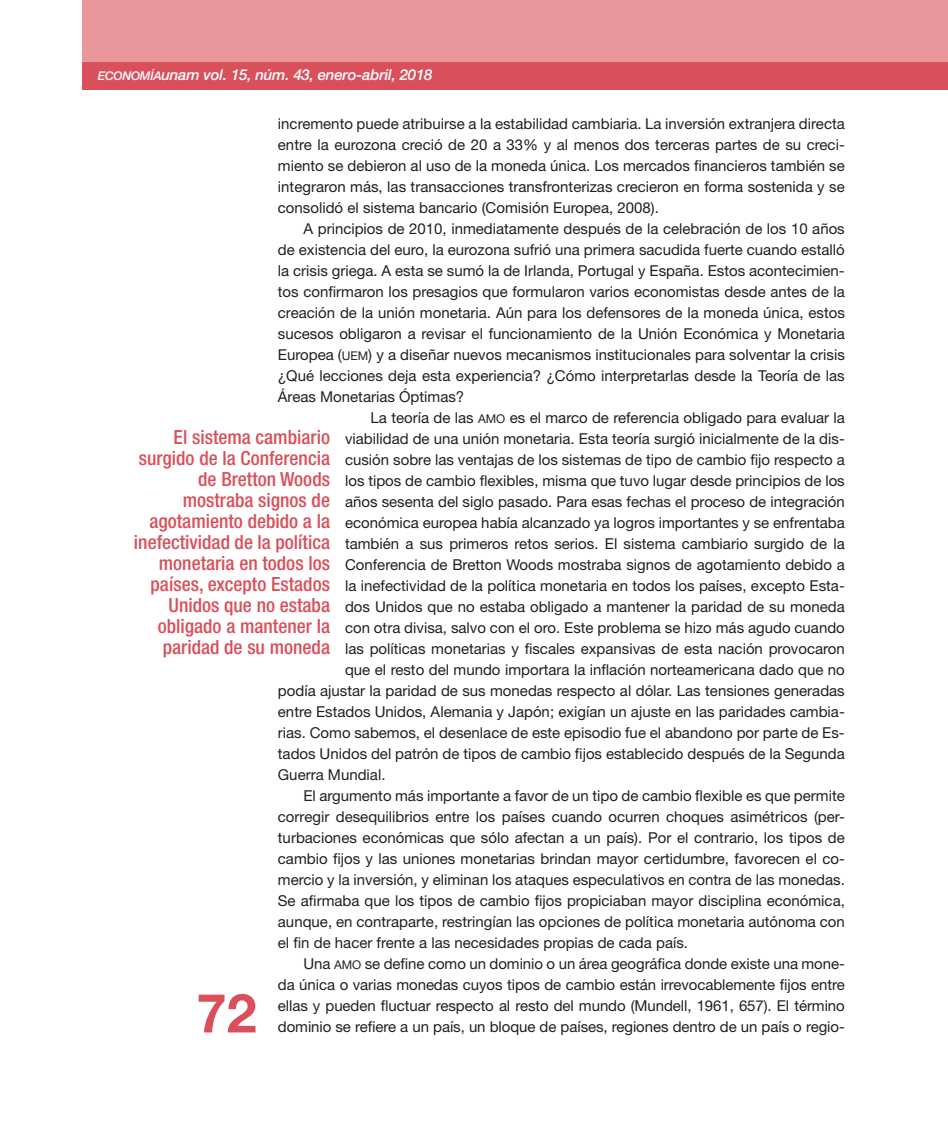
<style>
.page{position:relative;width:948px;height:1142px;background:#fff}
.page>*{position:absolute;margin:0;border:0;box-sizing:border-box;transform-origin:0 0}
.t1{font:700 54px "Helvetica Neue LT Std";color:#d9505b}
.t2{font:500 condensed 19.5px/21px "Helvetica Neue LT Std";color:#d9505b;text-align:right}
.t3{font:15px/21px "Helvetica Neue LT Std";color:#231f20;text-align:justify}
.t4{font:italic 500 15px "Helvetica Neue LT Std";letter-spacing:-.01em;color:#fff}
.s1{font-family:"Helvetica Neue LT Std Md It SC800";font-weight:400;font-style:normal;font-size:12px}
.s2{font-family:"Helvetica Neue LT Std Roman SC800";font-size:12px}
</style>
<div class="page">
<div style="left:82px;top:0;width:865px;height:67px;background:#e8969c"></div>
<div style="left:82px;top:62px;width:865px;height:27px;background:#d9505b"></div>
<p class="t4" style="left:98px;top:66px;width:336px"><span class="s1">ECONOMÍA</span>unam vol. 15, núm. 43, enero-abril, 2018</p>
<p class="t3" style="left:278px;top:113px;width:568px">incremento puede atribuirse a la estabilidad cambiaria. La inversión extranjera directa entre la eurozona creció de 20 a 33% y al menos dos terceras partes de su creci&shy;miento se debieron al uso de la moneda única. Los mercados financieros también se integraron más, las transacciones transfronterizas crecieron en forma sostenida y se consolidó el sistema bancario (Comisión Europea, 2008).</p>
<p class="t3" style="left:303px;top:218px;width:542px">A principios de 2010, inmediatamente después de la celebración de los 10 años</p>
<p class="t3" style="left:278px;top:239px;width:568px">de existencia del euro, la eurozona sufrió una primera sacudida fuerte cuando estalló</p>
<p class="t3" style="left:278px;top:260px;width:568px">la crisis griega. A esta se sumó la de Irlanda, Portugal y España. Estos acontecimien-</p>
<p class="t3" style="left:278px;top:281px;width:568px">tos confirmaron los presagios que formularon varios economistas desde antes de la</p>
<p class="t3" style="left:278px;top:302px;width:568px">creación de la unión monetaria. Aún para los defensores de la moneda única, estos</p>
<p class="t3" style="left:278px;top:323px;width:568px">sucesos obligaron a revisar el funcionamiento de la Unión Económica y Monetaria</p>
<p class="t3" style="left:278px;top:344px;width:568px">Europea (<span class="s2">UEM</span>) y a diseñar nuevos mecanismos institucionales para solventar la crisis</p>
<p class="t3" style="left:278px;top:365px;width:568px">¿Qué lecciones deja esta experiencia? ¿Cómo interpretarlas desde la Teoría de las</p>
<p class="t3" style="left:278px;top:386px;width:188px">Áreas Monetarias Óptimas?</p>
<p class="t3" style="left:370px;top:407px;width:475px">La teoría de las <span class="s2">AMO</span> es el marco de referencia obligado para evaluar la</p>
<p class="t3" style="left:345px;top:428px;width:501px">viabilidad de una unión monetaria. Esta teoría surgió inicialmente de la dis-</p>
<p class="t3" style="left:345px;top:449px;width:501px">cusión sobre las ventajas de los sistemas de tipo de cambio fijo respecto a</p>
<p class="t3" style="left:345px;top:470px;width:501px">los tipos de cambio flexibles, misma que tuvo lugar desde principios de los</p>
<p class="t3" style="left:345px;top:491px;width:501px">años sesenta del siglo pasado. Para esas fechas el proceso de integración</p>
<p class="t3" style="left:345px;top:512px;width:501px">económica europea había alcanzado ya logros importantes y se enfrentaba</p>
<p class="t3" style="left:345px;top:533px;width:501px">también a sus primeros retos serios. El sistema cambiario surgido de la</p>
<p class="t3" style="left:345px;top:554px;width:501px">Conferencia de Bretton Woods mostraba signos de agotamiento debido a</p>
<p class="t3" style="left:345px;top:575px;width:501px">la inefectividad de la política monetaria en todos los países, excepto Esta-</p>
<p class="t3" style="left:345px;top:596px;width:501px">dos Unidos que no estaba obligado a mantener la paridad de su moneda</p>
<p class="t3" style="left:345px;top:617px;width:501px">con otra divisa, salvo con el oro. Este problema se hizo más agudo cuando</p>
<p class="t3" style="left:345px;top:638px;width:501px">las políticas monetarias y fiscales expansivas de esta nación provocaron</p>
<p class="t3" style="left:345px;top:659px;width:501px">que el resto del mundo importara la inflación norteamericana dado que no</p>
<p class="t3" style="left:278px;top:680px;width:568px">podía ajustar la paridad de sus monedas respecto al dólar. Las tensiones generadas</p>
<p class="t3" style="left:278px;top:701px;width:568px">entre Estados Unidos, Alemania y Japón; exigían un ajuste en las paridades cambia-</p>
<p class="t3" style="left:278px;top:722px;width:568px">rias. Como sabemos, el desenlace de este episodio fue el abandono por parte de Es-</p>
<p class="t3" style="left:278px;top:743px;width:568px">tados Unidos del patrón de tipos de cambio fijos establecido después de la Segunda</p>
<p class="t3" style="left:278px;top:764px;width:109px">Guerra Mundial.</p>
<p class="t3" style="left:303px;top:785px;width:542px">El argumento más importante a favor de un tipo de cambio flexible es que permite</p>
<p class="t3" style="left:278px;top:806px;width:568px">corregir desequilibrios entre los países cuando ocurren choques asimétricos (per-</p>
<p class="t3" style="left:278px;top:827px;width:568px">turbaciones económicas que sólo afectan a un país). Por el contrario, los tipos de</p>
<p class="t3" style="left:278px;top:848px;width:568px">cambio fijos y las uniones monetarias brindan mayor certidumbre, favorecen el co-</p>
<p class="t3" style="left:278px;top:869px;width:568px">mercio y la inversión, y eliminan los ataques especulativos en contra de las monedas.</p>
<p class="t3" style="left:278px;top:890px;width:568px">Se afirmaba que los tipos de cambio fijos propiciaban mayor disciplina económica,</p>
<p class="t3" style="left:278px;top:911px;width:568px">aunque, en contraparte, restringían las opciones de política monetaria autónoma con</p>
<p class="t3" style="left:278px;top:932px;width:411px">el fin de hacer frente a las necesidades propias de cada país.</p>
<p class="t3" style="left:303px;top:953px;width:542px">Una <span class="s2">AMO</span> se define como un dominio o un área geográfica donde existe una mone-</p>
<p class="t3" style="left:278px;top:974px;width:568px">da única o varias monedas cuyos tipos de cambio están irrevocablemente fijos entre</p>
<p class="t3" style="left:278px;top:995px;width:568px">ellas y pueden fluctuar respecto al resto del mundo (Mundell, 1961, 657). El término</p>
<p class="t3" style="left:278px;top:1016px;width:568px">dominio se refiere a un país, un bloque de países, regiones dentro de un país o regio-</p>
<p class="t2" style="left:134px;top:426px;width:197px">El sistema cambiario surgido de la Conferencia de Bretton Woods mostraba signos de agotamiento debido a la inefectividad de la política monetaria en todos los países, excepto Estados<br>Unidos que no estaba obligado a mantener la paridad de su moneda</p>
<h1 class="t1" style="left:196px;top:979px;width:62px">72</h1>
</div>
